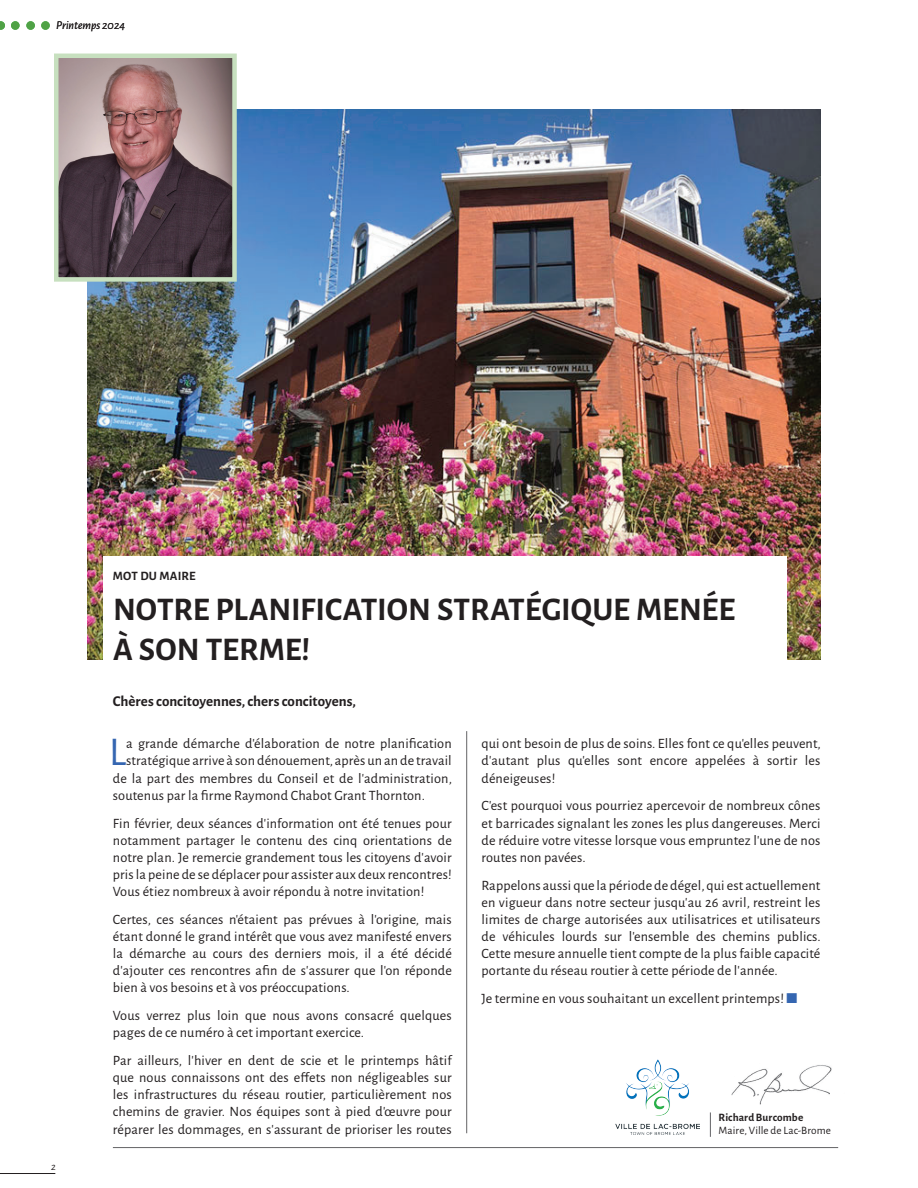
<style>
.page{position:relative;width:918px;height:1188px;background:#fff}
.page>*{position:absolute;margin:0;border:0;box-sizing:border-box;transform-origin:0 0}
.t1{font:40.95px "Alegreya Sans";color:#3566b1}
.t2{font:700 33px/39.6px "Alegreya Sans";color:#231f20}
.t3{font:700 15px "Alegreya Sans";color:#231f20}
.t4{font:14.25px/17.1px "Alegreya Sans";letter-spacing:.01em;color:#231f20;text-align:justify}
.t5{font:700 12.75px "Alegreya Sans";letter-spacing:.015em;color:#231f20}
.t6{font:italic 12px "Alegreya Sans";color:#231f20}
.t7{font:11.25px "Alegreya Sans";letter-spacing:.01em;color:#231f20}
.t8{font:700 11.25px "Alegreya Sans";letter-spacing:.01em;color:#231f20}
.t9{font:italic 10.5px "Alegreya Sans";color:#231f20}
.s1{color:#3566b1}
</style>
<div class="page">
<hr style="left:0;top:1173px;width:55px;height:1px;background:#231f20">
<img style="left:87px;top:109px;width:734px;height:551px">
<hr style="left:113px;top:1147px;width:725px;height:1px;background:#636366">
<img style="left:616px;top:1059px;width:83px;height:76px">
<img style="left:731px;top:1065px;width:101px;height:40px">
<svg style="left:710px;top:1112px;width:1px;height:25px"></svg>
<div style="left:103px;top:556px;width:683px;height:126px;background:#fff"></div>
<img style="left:59px;top:59px;width:173px;height:218px">
<div style="left:54px;top:54px;width:183px;height:228px;border:4px solid #c7e0bf"></div>
<hr style="left:466px;top:731px;width:1px;height:402px;background:#636366">
<svg style="left:0;top:21px;width:5px;height:9px"></svg>
<div style="left:11px;top:21px;width:9px;height:9px;background:#50a246;border-radius:50%"></div>
<div style="left:26px;top:21px;width:9px;height:9px;background:#50a246;border-radius:50%"></div>
<div style="left:41px;top:21px;width:9px;height:9px;background:#50a246;border-radius:50%"></div>
<p class="t6" style="left:56px;top:17px;width:71px">Printemps 2024</p>
<p class="t5" style="left:113px;top:567px;width:84px">mot du maire</p>
<h2 class="t2" style="left:113px;top:587px;width:624px">Notre plan ification stratégique men ée à son terme!</h2>
<p class="t9" style="left:51px;top:1159px;width:6px">2</p>
<p class="t3" style="left:113px;top:691px;width:245px">Chères concitoyennes, chers concitoyens,</p>
<h1 class="t1" style="left:109px;top:725px;width:19px">L</h1>
<p class="t4" style="left:126px;top:735px;width:327px">a grande démarche d’élaboration de notre planification</p>
<p class="t4" style="left:126px;top:752px;width:327px">stratégique arrive à son dénouement, après un an de travail</p>
<p class="t4" style="left:113px;top:769px;width:341px">de la part des membres du Conseil et de l’administration,</p>
<p class="t4" style="left:113px;top:786px;width:314px">soutenus par la firme Raymond Chabot Grant Thornton.</p>
<p class="t4" style="left:113px;top:814px;width:340px">Fin février, deux séances d’information ont été tenues pour notamment partager le contenu des cinq orientations de notre plan. Je remercie grandement tous les citoyens d’avoir pris la peine de se déplacer pour assister aux deux rencontres!<br>Vous étiez nombreux à avoir répondu à notre invitation!</p>
<p class="t4" style="left:113px;top:910px;width:340px">Certes, ces séances n’étaient pas prévues à l’origine, mais étant donné le grand intérêt que vous avez manifesté envers la démarche au cours des derniers mois, il a été décidé d’ajouter ces rencontres afin de s’assurer que l’on réponde bien à vos besoins et à vos préoccupations.</p>
<p class="t4" style="left:113px;top:1006px;width:340px">Vous verrez plus loin que nous avons consacré quelques pages de ce numéro à cet important exercice.</p>
<p class="t4" style="left:113px;top:1051px;width:341px">Par ailleurs, l’hiver en dent de scie et le printemps hâtif que nous connaissons ont des effets non négligeables sur les infrastructures du réseau routier, particulièrement nos chemins de gravier. Nos équipes sont à pied d’œuvre pour réparer les dommages, en s’assurant de prioriser les routes</p>
<p class="t4" style="left:482px;top:735px;width:341px">qui ont besoin de plus de soins. Elles font ce qu’elles peuvent, d’autant plus qu’elles sont encore appelées à sortir les déneigeuses!</p>
<p class="t4" style="left:482px;top:797px;width:340px">C’est pourquoi vous pourriez apercevoir de nombreux cônes et barricades signalant les zones les plus dangereuses. Merci de réduire votre vitesse lorsque vous empruntez l’une de nos routes non pavées.</p>
<p class="t4" style="left:482px;top:876px;width:341px">Rappelons aussi que la période de dégel, qui est actuellement en vigueur dans notre secteur jusqu’au 26 avril, restreint les limites de charge autorisées aux utilisatrices et utilisateurs de véhicules lourds sur l’ensemble des chemins publics.<br>Cette mesure annuelle tient compte de la plus faible capacité portante du réseau routier à cette période de l’année.</p>
<p class="t4" style="left:482px;top:989px;width:317px">Je termine en vous souhaitant un excellent printemps! <span class="s1">■</span></p>
<p class="t8" style="left:719px;top:1109px;width:86px">Richard Burcombe</p>
<p class="t7" style="left:719px;top:1123px;width:114px">Maire, Ville de Lac-Brome</p>
</div>
